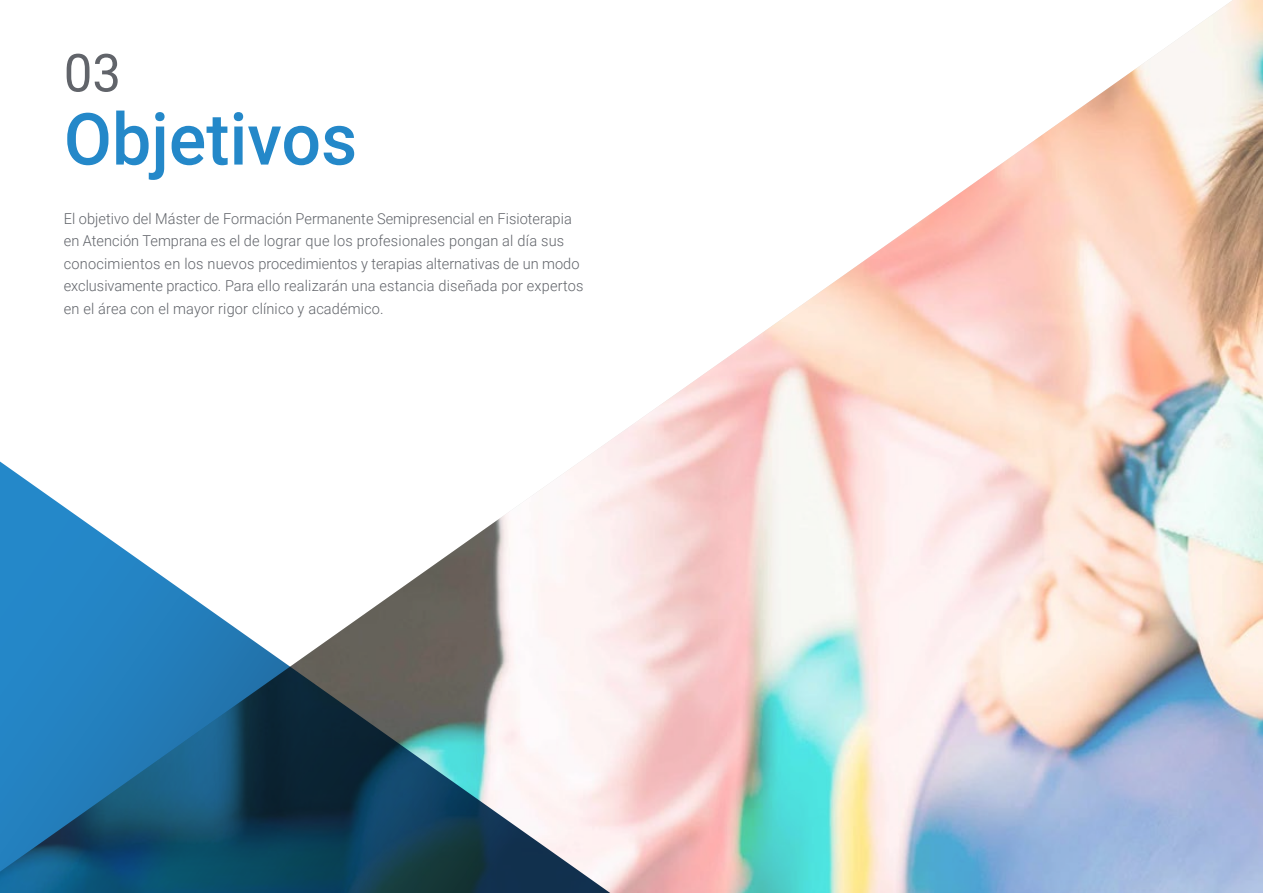
<style>
.page{position:relative;width:1263px;height:893px;background:#fff}
.page>*{position:absolute;margin:0;border:0;box-sizing:border-box;transform-origin:0 0}
.t1{font:500 72px "Roboto";color:#2488c9}
.t2{font:52.5px "Roboto";color:#61646a}
.t3{font:300 15px/22.5px "Roboto";color:#61646a}
</style>
<div class="page">
<img style="left:603px;top:0;width:660px;height:893px">
<svg style="left:0;top:446px;width:640px;height:447px"></svg>
<h2 class="t2" style="left:64px;top:36px;width:59px">03</h2>
<h1 class="t1" style="left:64px;top:89px;width:295px">Objetivos</h1>
<p class="t3" style="left:64px;top:207px;width:521px">El objetivo del Máster de Formación Permanente Semipresencial en Fisioterapia en Atención Temprana es el de lograr que los profesionales pongan al día sus conocimientos en los nuevos procedimientos y terapias alternativas de un modo exclusivamente practico. Para ello realizarán una estancia diseñada por expertos en el área con el mayor rigor clínico y académico.</p>
</div>
